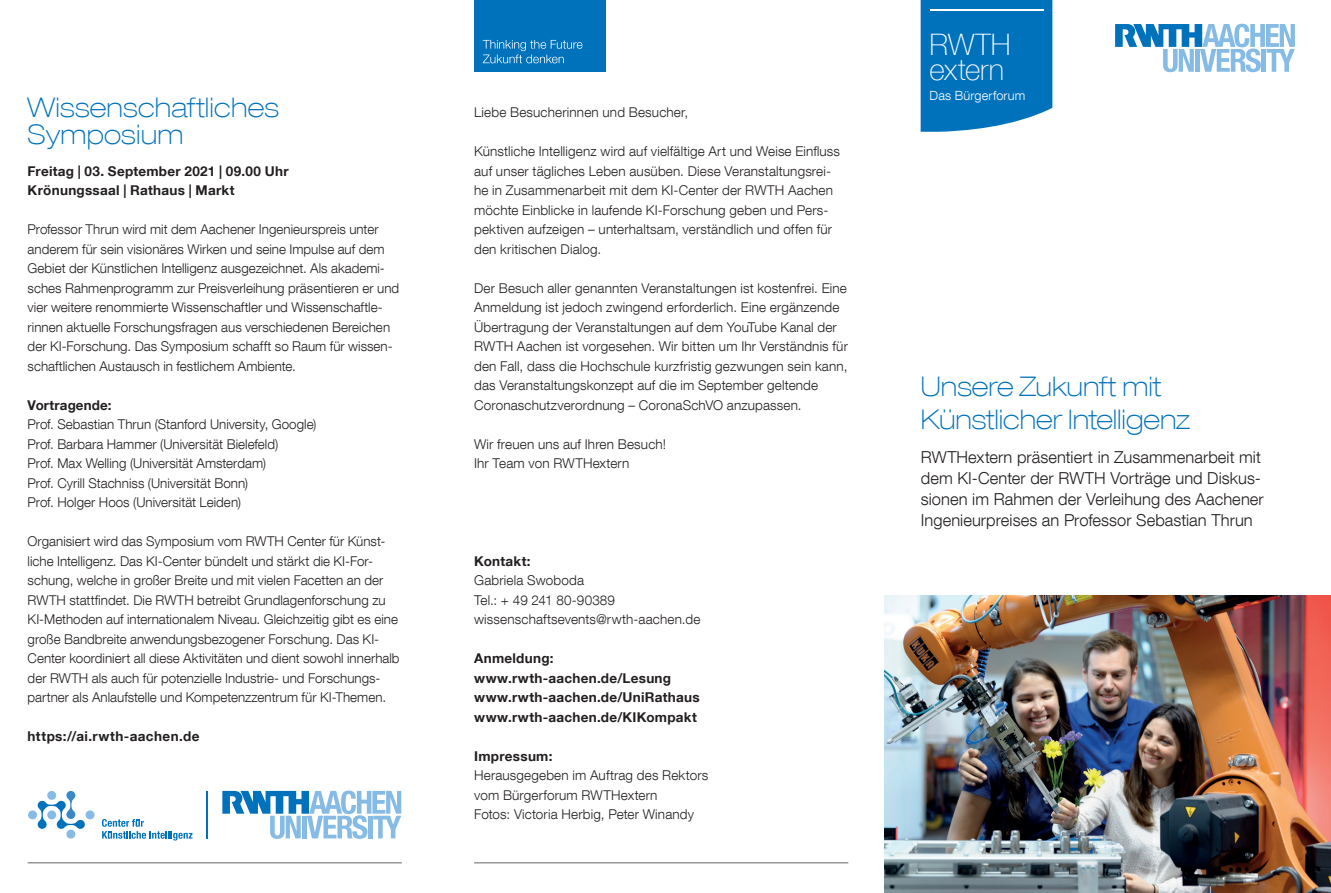
<style>
.page{position:relative;width:1331px;height:893px;background:#fff}
.page>*{position:absolute;margin:0;border:0;box-sizing:border-box;transform-origin:0 0}
.Wimpel_Headline{font:100 29.55px "Helvetica Neue LT Com";color:#fff}
.t1{font:100 expanded 27px/32.4px "Helvetica Neue LT Com";color:#0072bc}
.t2{font:300 16.5px/21.1px "Helvetica Neue LT Com";letter-spacing:.005em;color:#231f20}
.t3{font:300 13.5px/19.5px "Helvetica Neue LT Com";letter-spacing:.005em;color:#231f20}
.t4{font:700 13.5px/19.5px "Helvetica Neue LT Com";letter-spacing:.02em;color:#231f20}
.Wimpel_Subline{font:300 12.75px "Helvetica Neue LT Com";letter-spacing:.015em;color:#fff}
</style>
<div class="page">
<hr style="left:28px;top:862px;width:374px;height:1px;background:#636366">
<hr style="left:474px;top:862px;width:374px;height:1px;background:#636366">
<img style="left:884px;top:595px;width:447px;height:298px">
<svg style="left:222px;top:791px;width:179px;height:48px"></svg>
<hr style="left:207px;top:791px;width:1px;height:48px;background:#0072bc">
<svg style="left:102px;top:819px;width:91px;height:21px"></svg>
<svg style="left:28px;top:791px;width:67px;height:48px"></svg>
<div style="left:921px;top:0;width:131px;height:132px;background:#0072bc"></div>
<hr style="left:930px;top:10px;width:113px;height:1px;background:#fff">
<div style="left:474px;top:0;width:132px;height:72px;background:#0072bc"></div>
<svg style="left:483px;top:40px;width:99px;height:23px"></svg>
<svg style="left:1115px;top:24px;width:180px;height:48px"></svg>
<p class="t1" style="left:28px;top:91px;width:253px">Wissenschaftliches</p>
<p class="t1" style="left:28px;top:118px;width:157px">Symposium</p>
<p class="t4" style="left:28px;top:161px;width:262px">Freitag | 03. September 2021 | 09.00 Uhr</p>
<p class="t4" style="left:28px;top:180px;width:208px">Krönungssaal | Rathaus | Markt</p>
<p class="t3" style="left:28px;top:219px;width:373px">Professor Thrun wird mit dem Aachener Ingenieurspreis unter anderem für sein visionäres Wirken und seine Impulse auf dem Gebiet der Künstlichen Intelligenz ausgezeichnet. Als akademi&shy;sches Rahmenprogramm zur Preisverleihung präsentieren er und vier weitere renommierte Wissenschaftler und Wissenschaftle&shy;rinnen aktuelle Forschungsfragen aus verschiedenen Bereichen der KI-Forschung. Das Symposium schafft so Raum für wissen&shy;schaftlichen Austausch in festlichem Ambiente.</p>
<p class="t4" style="left:28px;top:395px;width:85px">Vortragende:</p>
<p class="t3" style="left:28px;top:414px;width:290px">Prof. Sebastian Thrun (Stanford University, Google)</p>
<p class="t3" style="left:28px;top:434px;width:252px">Prof. Barbara Hammer (Universität Bielefeld)</p>
<p class="t3" style="left:28px;top:453px;width:240px">Prof. Max Welling (Universität Amsterdam)</p>
<p class="t3" style="left:28px;top:473px;width:222px">Prof. Cyrill Stachniss (Universität Bonn)</p>
<p class="t3" style="left:28px;top:492px;width:215px">Prof. Holger Hoos (Universität Leiden)</p>
<p class="t3" style="left:28px;top:531px;width:373px">Organisiert wird das Symposium vom RWTH Center für Künst&shy;liche Intelligenz. Das KI-Center bündelt und stärkt die KI-For&shy;schung, welche in großer Breite und mit vielen Facetten an der RWTH stattfindet. Die RWTH betreibt Grundlagenforschung zu KI-Methoden auf internationalem Niveau. Gleichzeitig gibt es eine große Bandbreite anwendungsbezogener Forschung. Das KI-Center koordiniert all diese Aktivitäten und dient sowohl innerhalb der RWTH als auch für potenzielle Industrie- und Forschungs&shy;partner als Anlaufstelle und Kompetenzzentrum für KI-Themen.</p>
<p class="t4" style="left:28px;top:726px;width:173px">https://ai.rwth-aachen.de</p>
<p class="t3" style="left:474px;top:102px;width:216px">Liebe Besucherinnen und Besucher,</p>
<p class="t3" style="left:474px;top:141px;width:367px">Künstliche Intelligenz wird auf vielfältige Art und Weise Einfluss auf unser tägliches Leben ausüben. Diese Veranstaltungsrei&shy;he in Zusammenarbeit mit dem KI-Center der RWTH Aachen möchte Einblicke in laufende KI-Forschung geben und Pers&shy;pektiven aufzeigen – unterhaltsam, verständlich und offen für den kritischen Dialog.</p>
<p class="t3" style="left:474px;top:278px;width:375px">Der Besuch aller genannten Veranstaltungen ist kostenfrei. Eine Anmeldung ist jedoch zwingend erforderlich. Eine ergänzende Übertragung der Veranstaltungen auf dem YouTube Kanal der RWTH Aachen ist vorgesehen. Wir bitten um Ihr Verständnis für den Fall, dass die Hochschule kurzfristig gezwungen sein kann, das Veranstaltungskonzept auf die im September geltende Coronaschutzverordnung – CoronaSchVO anzupassen.</p>
<p class="t3" style="left:474px;top:434px;width:193px">Wir freuen uns auf Ihren Besuch!</p>
<p class="t3" style="left:474px;top:453px;width:157px">Ihr Team von RWTHextern</p>
<p class="t4" style="left:474px;top:551px;width:58px">Kontakt:</p>
<p class="t3" style="left:474px;top:570px;width:111px">Gabriela Swoboda</p>
<p class="t3" style="left:474px;top:590px;width:142px">Tel.: + 49 241 80-90389</p>
<p class="t3" style="left:474px;top:609px;width:228px">wissenschaftsevents@rwth-aachen.de</p>
<p class="t4" style="left:474px;top:648px;width:198px">Anmeldung: www.rwth-aachen.de/Lesung</p>
<p class="t4" style="left:474px;top:687px;width:227px">www.rwth-aachen.de/UniRathaus</p>
<p class="t4" style="left:474px;top:707px;width:224px">www.rwth-aachen.de/KIKompakt</p>
<p class="t4" style="left:474px;top:746px;width:80px">Impressum:</p>
<p class="t3" style="left:474px;top:765px;width:236px">Herausgegeben im Auftrag des Rektors vom Bürgerforum RWTHextern</p>
<p class="t3" style="left:474px;top:804px;width:221px">Fotos: Victoria Herbig, Peter Winandy</p>
<p class="Wimpel_Headline" style="left:930px;top:27px;width:83px">RWTH</p>
<p class="Wimpel_Headline" style="left:930px;top:52px;width:76px">extern</p>
<p class="Wimpel_Subline" style="left:930px;top:88px;width:97px">Das Bürgerforum</p>
<p class="t1" style="left:921px;top:370px;width:271px">Unsere Zukunft mit<br>Künstlicher Intelligenz</p>
<p class="t2" style="left:921px;top:446px;width:344px">RWTHextern präsentiert in Zusammenarbeit mit dem KI-Center der RWTH Vorträge und Diskus&shy;sionen im Rahmen der Verleihung des Aachener Ingenieurpreises an Professor Sebastian Thrun</p>
</div>
